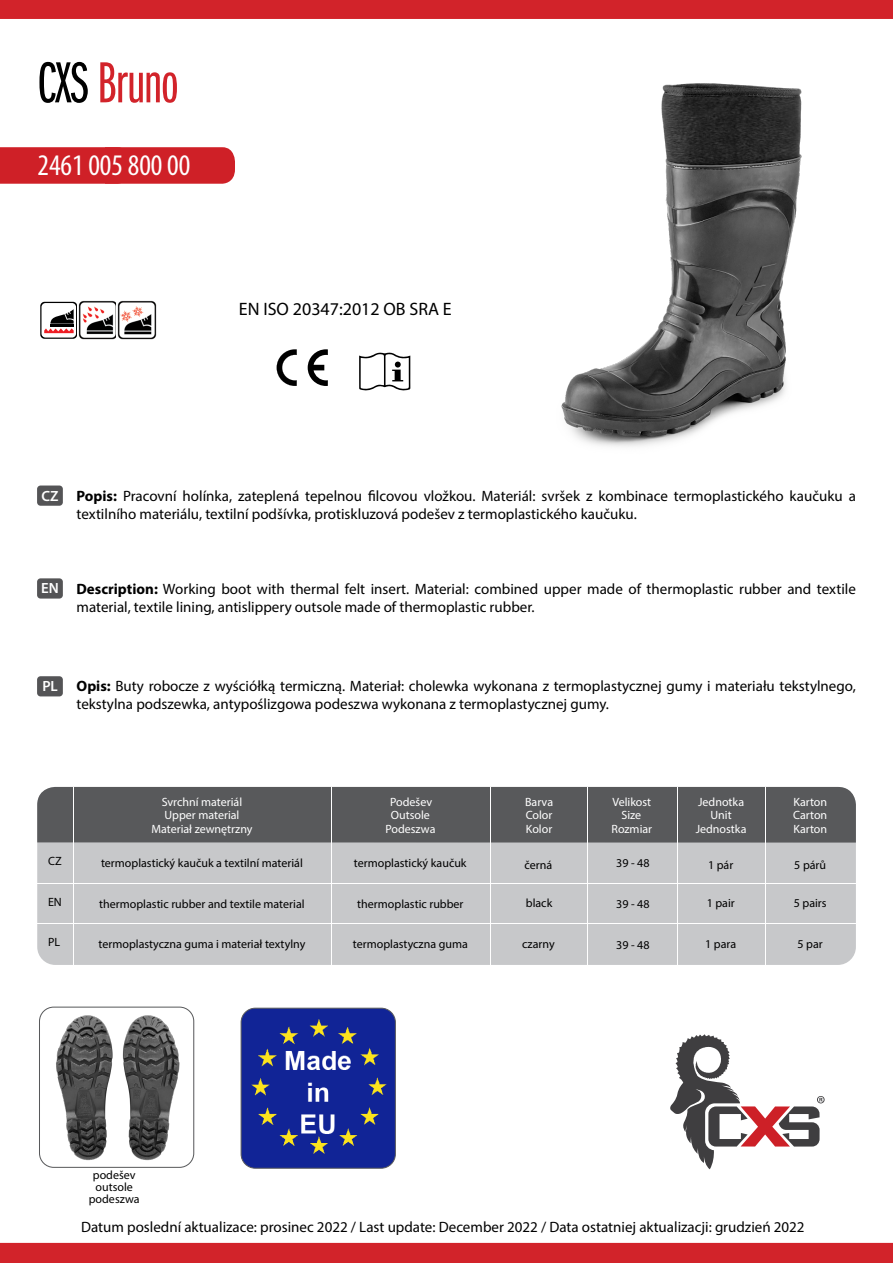
<style>
.page{position:relative;width:893px;height:1263px;background:#fff}
.page>*{position:absolute;margin:0;border:0;box-sizing:border-box;transform-origin:0 0}
.t1{font:60px "Franklin Got Itc DOT Boo Ext Com";letter-spacing:-.01em;color:#d2232a}
.t2{font:condensed 30px "Myriad Pro";color:#fff}
.t3{font:18px "Myriad Pro";color:#000}
.t4{font:15px/18px "Myriad Pro";color:#000}
.t5{font:600 14.85px "Myriad Pro";color:#fff}
.t6{font:12px/12px "Myriad Pro";color:#000;text-align:center}
.t7{font:12px "Myriad Pro";color:#fff}
.s1{color:#000}
.s2{font-weight:700}
</style>
<div class="page">
<div style="left:0;top:147px;width:235px;height:37px;background:#cf2027"></div>
<img style="left:561px;top:83px;width:241px;height:364px">
<svg style="left:670px;top:1034px;width:155px;height:135px"></svg>
<div style="left:37px;top:485px;width:26px;height:21px;background:#545456;border-radius:3px"></div>
<div style="left:37px;top:578px;width:26px;height:21px;background:#545456;border-radius:3px"></div>
<div style="left:37px;top:676px;width:26px;height:20px;background:#545456;border-radius:3px"></div>
<div style="left:0;top:0;width:893px;height:19px;background:#d2232a"></div>
<div style="left:0;top:1243px;width:893px;height:20px;background:#d2232a"></div>
<svg style="left:359px;top:352px;width:51px;height:39px"></svg>
<svg style="left:277px;top:349px;width:20px;height:37px"></svg>
<svg style="left:308px;top:349px;width:20px;height:37px"></svg>
<svg style="left:40px;top:301px;width:37px;height:38px"></svg>
<img style="left:78px;top:300px;width:38px;height:40px">
<img style="left:117px;top:300px;width:40px;height:40px">
<img style="left:46px;top:1008px;width:142px;height:159px">
<div style="left:39px;top:1006px;width:155px;height:162px;border:1px solid #58595b;border-radius:14px"></div>
<img style="left:241px;top:1008px;width:154px;height:160px">
<div style="left:241px;top:1008px;width:155px;height:161px;border:1px solid #58595b;border-radius:14px"></div>
<div style="left:37px;top:787px;width:819px;height:178px;background:#c7c8ca;border-radius:18px"></div>
<div style="left:37px;top:787px;width:819px;height:55px;background:#58595b"></div>
<hr style="left:37px;top:923px;width:819px;height:1px;background:#fff">
<hr style="left:37px;top:883px;width:819px;height:1px;background:#fff">
<hr style="left:331px;top:787px;width:1px;height:178px;background:#fff">
<hr style="left:73px;top:787px;width:1px;height:178px;background:#fff">
<hr style="left:490px;top:787px;width:1px;height:178px;background:#fff">
<hr style="left:765px;top:787px;width:1px;height:178px;background:#fff">
<hr style="left:677px;top:787px;width:1px;height:178px;background:#fff">
<hr style="left:587px;top:787px;width:1px;height:178px;background:#fff">
<h1 class="t1" style="left:37px;top:51px;width:143px"><span class="s1">CXS</span> Bruno</h1>
<h2 class="t2" style="left:38px;top:147px;width:154px">2461 005 800 00</h2>
<p class="t3" style="left:239px;top:298px;width:214px">EN ISO 20347:2012 OB SRA E</p>
<p class="t5" style="left:42px;top:486px;width:19px">CZ</p>
<p class="t4" style="left:77px;top:486px;width:781px"><span class="s2">Popis:</span> Pracovní holínka, zateplená tepelnou filcovou vložkou. Materiál: svršek z kombinace termoplastického kaučuku a textilního materiálu, textilní podšívka, protiskluzová podešev z termoplastického kaučuku.</p>
<p class="t5" style="left:41px;top:579px;width:19px">EN</p>
<p class="t4" style="left:77px;top:580px;width:781px"><span class="s2">Description:</span> Working boot with thermal felt insert. Material: combined upper made of thermoplastic rubber and textile material, textile lining, antislippery outsole made of thermoplastic rubber.</p>
<p class="t5" style="left:42px;top:677px;width:17px">PL</p>
<p class="t4" style="left:77px;top:677px;width:781px"><span class="s2">Opis:</span> Buty robocze z wyściółką termiczną. Materiał: cholewka wykonana z termoplastycznej gumy i materiału tekstylnego, tekstylna podszewka, antypoślizgowa podeszwa wykonana z termoplastycznej gumy.</p>
<p class="t7" style="left:162px;top:794px;width:82px">Svrchní materiál</p>
<p class="t7" style="left:164px;top:808px;width:76px">Upper material</p>
<p class="t7" style="left:151px;top:822px;width:103px">Materiał zewnętrzny</p>
<p class="t7" style="left:390px;top:794px;width:43px">Podešev</p>
<p class="t7" style="left:385px;top:821px;width:52px">Podeszwa</p>
<p class="t7" style="left:391px;top:808px;width:41px">Outsole</p>
<p class="t7" style="left:525px;top:794px;width:30px">Barva</p>
<p class="t7" style="left:526px;top:821px;width:28px">Kolor</p>
<p class="t7" style="left:526px;top:808px;width:28px">Color</p>
<p class="t7" style="left:612px;top:794px;width:40px">Velikost</p>
<p class="t7" style="left:611px;top:821px;width:42px">Rozmiar</p>
<p class="t7" style="left:621px;top:808px;width:21px">Size</p>
<p class="t7" style="left:698px;top:794px;width:48px">Jednotka</p>
<p class="t7" style="left:696px;top:821px;width:52px">Jednostka</p>
<p class="t7" style="left:710px;top:808px;width:23px">Unit</p>
<p class="t7" style="left:793px;top:794px;width:35px">Karton</p>
<p class="t7" style="left:793px;top:821px;width:35px">Karton</p>
<p class="t7" style="left:793px;top:808px;width:36px">Carton</p>
<p class="t6" style="left:48px;top:855px;width:15px">CZ</p>
<p class="t6" style="left:48px;top:896px;width:15px">EN</p>
<p class="t6" style="left:48px;top:936px;width:14px">PL</p>
<p class="t6" style="left:101px;top:857px;width:203px">termoplastický kaučuk a textilní materiál</p>
<p class="t6" style="left:99px;top:898px;width:207px">thermoplastic rubber and textile material</p>
<p class="t6" style="left:99px;top:938px;width:208px">termoplastyczna guma i materiał textylny</p>
<p class="t6" style="left:354px;top:857px;width:114px">termoplastický kaučuk</p>
<p class="t6" style="left:357px;top:898px;width:108px">thermoplastic rubber</p>
<p class="t6" style="left:353px;top:938px;width:116px">termoplastyczna guma</p>
<p class="t6" style="left:524px;top:859px;width:29px">černá</p>
<p class="t6" style="left:526px;top:897px;width:28px">black</p>
<p class="t6" style="left:522px;top:938px;width:34px">czarny</p>
<p class="t6" style="left:616px;top:857px;width:35px">39 - 48</p>
<p class="t6" style="left:616px;top:898px;width:35px">39 - 48</p>
<p class="t6" style="left:616px;top:939px;width:35px">39 - 48</p>
<p class="t6" style="left:708px;top:859px;width:27px">1 pár</p>
<p class="t6" style="left:707px;top:897px;width:30px">1 pair</p>
<p class="t6" style="left:705px;top:938px;width:32px">1 para</p>
<p class="t6" style="left:794px;top:859px;width:33px">5 párů</p>
<p class="t6" style="left:794px;top:897px;width:34px">5 pairs</p>
<p class="t6" style="left:798px;top:938px;width:27px">5 par</p>
<p class="t6" style="left:89px;top:1169px;width:52px">podešev outsole podeszwa</p>
<p class="t4" style="left:81px;top:1218px;width:725px">Datum poslední aktualizace: prosinec 2022 / Last update: December 2022 / Data ostatniej aktualizacji: grudzień 2022</p>
</div>
